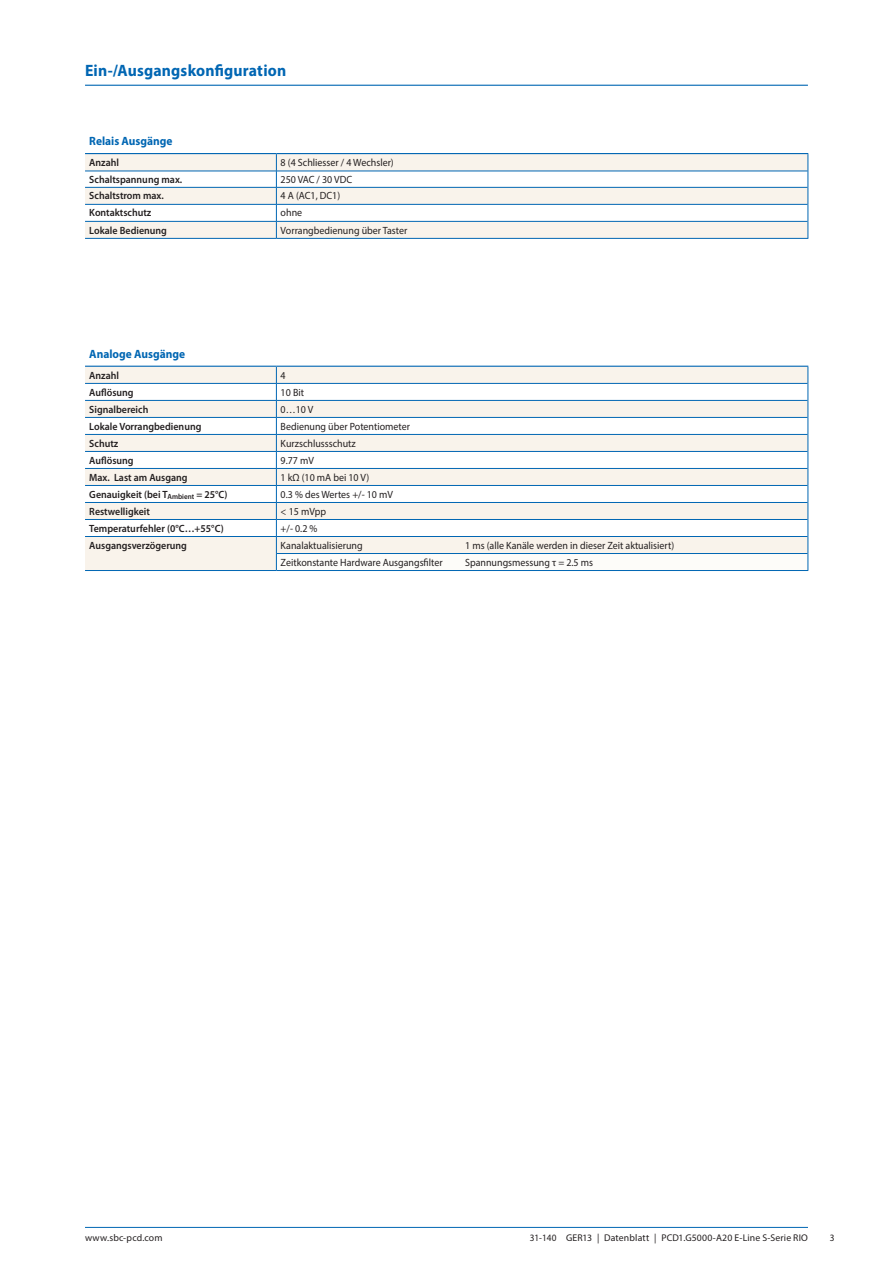
<style>
.page{position:relative;width:893px;height:1263px;background:#fff}
.page>*{position:absolute;margin:0;border:0;box-sizing:border-box;transform-origin:0 0}
.Tabellentitel__blau{font:700 16.5px "Myriad Pro";letter-spacing:.01em;color:#0166b3;scale:.95 1}
.Untertitel__blau__bo{font:700 12px "Myriad Pro";color:#0166b3;scale:.95 1}
.Grundschrift__linksb{font:10.5px "Myriad Pro";color:#231f20;scale:.95 1}
.Untertitel__schwarz{font:600 10.5px "Myriad Pro";color:#231f20;scale:.95 1}
.t1{font:9.75px "Myriad Pro";letter-spacing:.015em;color:#231f20;scale:.95 1}
.t2{font:9.75px "Myriad Pro";letter-spacing:.015em;color:#231f20}
</style>
<div class="page">
<hr style="left:85px;top:1227px;width:723px;height:1px;background:#0166b3">
<hr style="left:85px;top:238px;width:191px;height:1px;background:#0166b3">
<hr style="left:276px;top:238px;width:532px;height:1px;background:#0166b3">
<hr style="left:85px;top:153px;width:191px;height:1px;background:#0166b3">
<hr style="left:276px;top:153px;width:532px;height:1px;background:#0166b3">
<svg style="left:85px;top:154px;width:723px;height:84px"></svg>
<div style="left:85px;top:367px;width:722px;height:203px;background:#f9f3eb"></div>
<svg style="left:85px;top:384px;width:722px;height:152px"></svg>
<svg style="left:85px;top:435px;width:722px;height:84px;fill:#f9f3eb"></svg>
<div style="left:276px;top:553px;width:532px;height:17px;background:#fdfcf9"></div>
<hr style="left:85px;top:383px;width:191px;height:1px;background:#0166b3">
<hr style="left:276px;top:383px;width:531px;height:1px;background:#0166b3">
<hr style="left:85px;top:400px;width:191px;height:1px;background:#0166b3">
<hr style="left:276px;top:400px;width:531px;height:1px;background:#0166b3">
<hr style="left:276px;top:553px;width:531px;height:1px;background:#0166b3">
<hr style="left:85px;top:417px;width:191px;height:1px;background:#0166b3">
<hr style="left:276px;top:417px;width:531px;height:1px;background:#0166b3">
<hr style="left:85px;top:451px;width:191px;height:1px;background:#0166b3">
<hr style="left:276px;top:451px;width:531px;height:1px;background:#0166b3">
<hr style="left:85px;top:468px;width:191px;height:1px;background:#0166b3">
<hr style="left:276px;top:468px;width:531px;height:1px;background:#0166b3">
<hr style="left:85px;top:485px;width:191px;height:1px;background:#0166b3">
<hr style="left:276px;top:485px;width:531px;height:1px;background:#0166b3">
<hr style="left:85px;top:502px;width:191px;height:1px;background:#0166b3">
<hr style="left:276px;top:502px;width:531px;height:1px;background:#0166b3">
<hr style="left:85px;top:519px;width:191px;height:1px;background:#0166b3">
<hr style="left:276px;top:519px;width:531px;height:1px;background:#0166b3">
<hr style="left:276px;top:536px;width:531px;height:1px;background:#0166b3">
<hr style="left:85px;top:366px;width:191px;height:1px;background:#0166b3">
<hr style="left:276px;top:366px;width:532px;height:1px;background:#0166b3">
<hr style="left:85px;top:434px;width:191px;height:1px;background:#0166b3">
<hr style="left:276px;top:434px;width:531px;height:1px;background:#0166b3">
<hr style="left:85px;top:536px;width:191px;height:1px;background:#0166b3">
<svg style="left:276px;top:367px;width:1px;height:203px"></svg>
<hr style="left:85px;top:570px;width:191px;height:1px;background:#0166b3">
<svg style="left:807px;top:367px;width:1px;height:203px"></svg>
<hr style="left:276px;top:570px;width:532px;height:1px;background:#0166b3">
<hr style="left:85px;top:85px;width:723px;height:1px;background:#0166b3">
<p class="Tabellentitel__blau" style="left:85px;top:60px;width:213px">Ein-/Ausgangskonfiguration</p>
<p class="Untertitel__blau__bo" style="left:89px;top:133px;width:89px">Relais Ausgänge</p>
<p class="Untertitel__schwarz" style="left:89px;top:156px;width:33px">Anzahl</p>
<p class="Grundschrift__linksb" style="left:281px;top:156px;width:121px">8 (4 Schliesser / 4 Wechsler)</p>
<p class="Untertitel__schwarz" style="left:89px;top:173px;width:99px">Schaltspannung max.</p>
<p class="Grundschrift__linksb" style="left:281px;top:173px;width:77px">250 VAC / 30 VDC</p>
<p class="Untertitel__schwarz" style="left:89px;top:189px;width:80px">Schaltstrom max.</p>
<p class="Grundschrift__linksb" style="left:281px;top:189px;width:64px">4 A (AC1, DC1)</p>
<p class="Untertitel__schwarz" style="left:89px;top:206px;width:67px">Kontaktschutz</p>
<p class="Grundschrift__linksb" style="left:281px;top:206px;width:24px">ohne</p>
<p class="Untertitel__schwarz" style="left:89px;top:223px;width:83px">Lokale Bedienung</p>
<p class="Grundschrift__linksb" style="left:281px;top:223px;width:135px">Vorrangbedienung über Taster</p>
<p class="Untertitel__blau__bo" style="left:89px;top:346px;width:102px">Analoge Ausgänge</p>
<p class="Untertitel__schwarz" style="left:89px;top:368px;width:33px">Anzahl</p>
<p class="Grundschrift__linksb" style="left:281px;top:368px;width:7px">4</p>
<p class="Untertitel__schwarz" style="left:89px;top:385px;width:48px">Auflösung</p>
<p class="Grundschrift__linksb" style="left:281px;top:385px;width:26px">10 Bit</p>
<p class="Untertitel__schwarz" style="left:89px;top:402px;width:64px">Signalbereich</p>
<p class="Grundschrift__linksb" style="left:281px;top:402px;width:36px">0…10 V</p>
<p class="Untertitel__schwarz" style="left:89px;top:419px;width:120px">Lokale Vorrangbedienung</p>
<p class="Grundschrift__linksb" style="left:281px;top:420px;width:138px">Bedienung über Potentiometer</p>
<p class="Untertitel__schwarz" style="left:89px;top:436px;width:32px">Schutz</p>
<p class="Grundschrift__linksb" style="left:281px;top:437px;width:81px">Kurzschlussschutz</p>
<p class="Untertitel__schwarz" style="left:89px;top:453px;width:48px">Auflösung</p>
<p class="Grundschrift__linksb" style="left:281px;top:454px;width:37px">9.77 mV</p>
<p class="Untertitel__schwarz" style="left:89px;top:470px;width:105px">Max. Last am Ausgang</p>
<p class="Grundschrift__linksb" style="left:281px;top:471px;width:95px">1 kΩ (10 mA bei 10 V)</p>
<p class="Untertitel__schwarz" style="left:89px;top:487px;width:147px">Genauigkeit (bei T<sub>Ambient</sub> = 25°C)</p>
<p class="Grundschrift__linksb" style="left:281px;top:488px;width:120px">0.3 % des Wertes +/- 10 mV</p>
<p class="Untertitel__schwarz" style="left:89px;top:504px;width:65px">Restwelligkeit</p>
<p class="Grundschrift__linksb" style="left:281px;top:505px;width:49px">&lt; 15 mVpp</p>
<p class="Untertitel__schwarz" style="left:89px;top:521px;width:143px">Temperaturfehler (0°C…+55°C)</p>
<p class="Grundschrift__linksb" style="left:281px;top:522px;width:40px">+/- 0.2 %</p>
<p class="Untertitel__schwarz" style="left:89px;top:538px;width:104px">Ausgangsverzögerung</p>
<p class="Grundschrift__linksb" style="left:281px;top:539px;width:88px">Kanalaktualisierung</p>
<p class="Grundschrift__linksb" style="left:465px;top:539px;width:222px">1 ms (alle Kanäle werden in dieser Zeit aktualisiert)</p>
<p class="Grundschrift__linksb" style="left:281px;top:556px;width:172px">Zeitkonstante Hardware Ausgangsfilter</p>
<p class="Grundschrift__linksb" style="left:465px;top:556px;width:136px">Spannungsmessung τ = 2.5 ms</p>
<p class="t2" style="left:85px;top:1231px;width:79px">www.sbc-pcd.com</p>
<p class="t1" style="left:530px;top:1231px;width:294px">31-140 GER13 | Datenblatt | PCD1.G5000-A20 E-Line S-Serie RIO</p>
<p class="t1" style="left:830px;top:1231px;width:7px">3</p>
</div>
